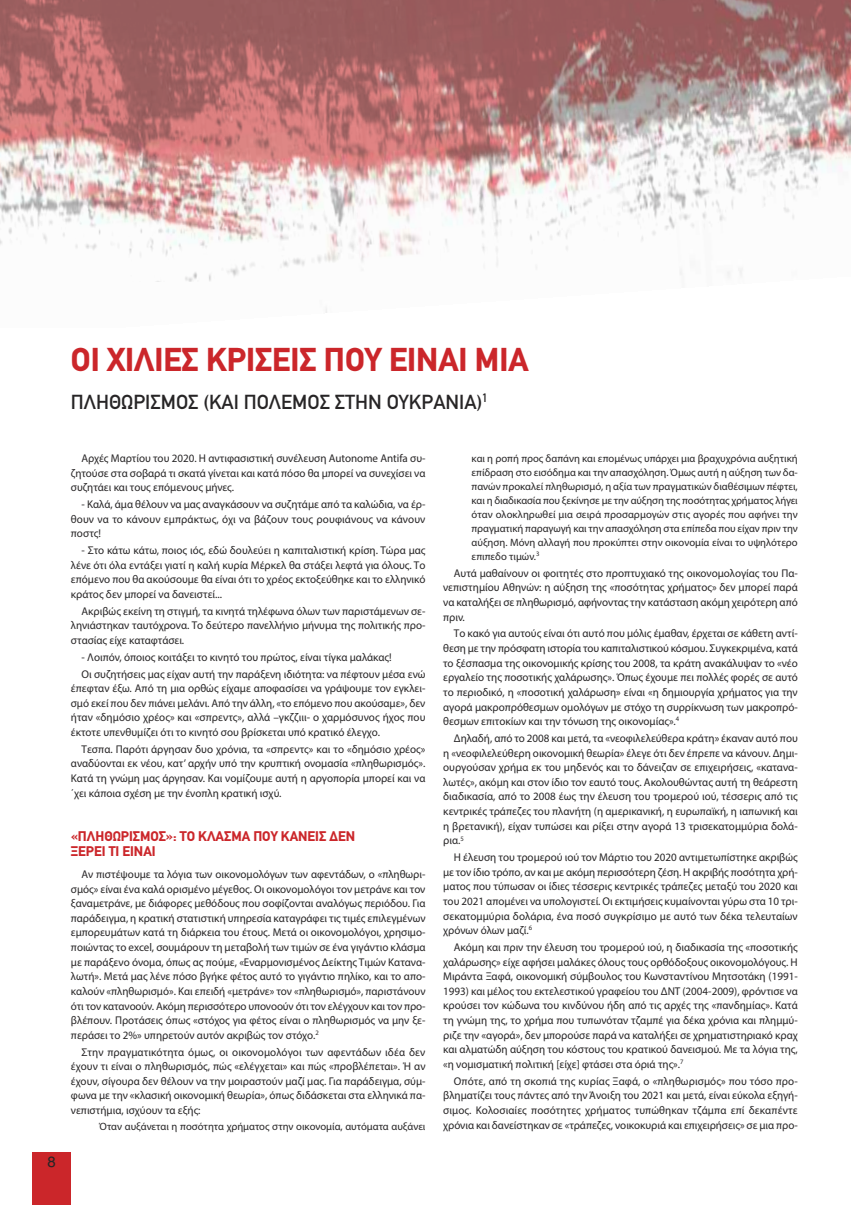
<style>
.page{position:relative;width:851px;height:1205px;background:#fff}
.page>*{position:absolute;margin:0;border:0;box-sizing:border-box;transform-origin:0 0}
.t1{font:700 32.5px "CF Din";color:#cb262a}
.t2{font:20px "CF Din";color:#272526}
.t3{font:15px "Helvetica";color:#272526}
.t4{font:700 13.75px/15px "CF Din";color:#cb262a}
.t5{font:11.25px/14.6px "Myriad Pro";color:#272526;text-align:justify}
.t6{font:10.62px/14px "Myriad Pro";color:#272526;text-align:justify}
</style>
<div class="page">
<img style="left:0;top:0;width:850px;height:281px">
<div style="left:32px;top:1152px;width:39px;height:53px;background:#cb262a"></div>
<h1 class="t1" style="left:71px;top:342px;width:459px">ΟΙ ΧΙΛΙΕΣ ΚΡΙΣΕΙΣ ΠΟΥ ΕΙΝΑΙ ΜΙΑ</h1>
<h2 class="t2" style="left:71px;top:391px;width:418px">ΠΛΗΘΩΡΙΣΜΟΣ (ΚΑΙ ΠΟΛΕΜΟΣ ΣΤΗΝ ΟΥΚΡΑΝΙΑ)<sup>1</sup></h2>
<h3 class="t3" style="left:47px;top:1153px;width:10px">8</h3>
<p class="t5" style="left:71px;top:452px;width:356px;text-indent:11px">Αρχές Μαρτίου του 2020. Η αντιφασιστική συνέλευση Autonome Antifa συ&shy;ζητούσε στα σοβαρά τι σκατά γίνεται και κατά πόσο θα μπορεί να συνεχίσει να συζητάει και τους επόμενους μήνες.</p>
<p class="t5" style="left:71px;top:498px;width:356px;text-indent:11px">- Καλά, άμα θέλουν να μας αναγκάσουν να συζητάμε από τα καλώδια, να έρ&shy;θουν να το κάνουν εμπράκτως, όχι να βάζουν τους ρουφιάνους να κάνουν ποστς!</p>
<p class="t5" style="left:71px;top:544px;width:356px;text-indent:11px">- Στο κάτω κάτω, ποιος ιός, εδώ δουλεύει η καπιταλιστική κρίση. Τώρα μας λένε ότι όλα εντάξει γιατί η καλή κυρία Μέρκελ θα στάξει λεφτά για όλους. Το επόμενο που θα ακούσουμε θα είναι ότι το χρέος εκτοξεύθηκε και το ελληνικό κράτος δεν μπορεί να δανειστεί...</p>
<p class="t5" style="left:71px;top:604px;width:356px;text-indent:11px">Ακριβώς εκείνη τη στιγμή, τα κινητά τηλέφωνα όλων των παριστάμενων σε&shy;ληνιάστηκαν ταυτόχρονα. Το δεύτερο πανελλήνιο μήνυμα της πολιτικής προ&shy;στασίας είχε καταφτάσει.</p>
<p class="t5" style="left:81px;top:649px;width:345px;line-height:16.8px">- Λοιπόν, όποιος κοιτάξει το κινητό του πρώτος, είναι τίγκα μαλάκας!<br>Οι συζητήσεις μας είχαν αυτή την παράξενη ιδιότητα: να πέφτουν μέσα ενώ</p>
<p class="t5" style="left:71px;top:682px;width:356px">έπεφταν έξω. Από τη μια ορθώς είχαμε αποφασίσει να γράψουμε τον εγκλει&shy;σμό εκεί που δεν πιάνει μελάνι. Από την άλλη, «το επόμενο που ακούσαμε», δεν ήταν «δημόσιο χρέος» και «σπρεντς», αλλά –γκζζιιι- ο χαρμόσυνος ήχος που έκτοτε υπενθυμίζει ότι το κινητό σου βρίσκεται υπό κρατικό έλεγχο.</p>
<p class="t5" style="left:71px;top:742px;width:356px;text-indent:11px">Τεσπα. Παρότι άργησαν δυο χρόνια, τα «σπρεντς» και το «δημόσιο χρέος» αναδύονται εκ νέου, κατ’ αρχήν υπό την κρυπτική ονομασία «πληθωρισμός».<br>Κατά τη γνώμη μας άργησαν. Και νομίζουμε αυτή η αργοπορία μπορεί και να ΄χει κάποια σχέση με την ένοπλη κρατική ισχύ.</p>
<p class="t4" style="left:71px;top:829px;width:285px">«ΠΛΗΘΩΡΙΣΜΟΣ»: ΤΟ ΚΛΑΣΜΑ ΠΟΥ ΚΑΝΕΙΣ ΔΕΝ<br>ΞΕΡΕΙ ΤΙ ΕΙΝΑΙ</p>
<p class="t5" style="left:71px;top:868px;width:356px;text-indent:11px">Αν πιστέψουμε τα λόγια των οικονομολόγων των αφεντάδων, ο «πληθωρι&shy;σμός» είναι ένα καλά ορισμένο μέγεθος. Οι οικονομολόγοι τον μετράνε και τον ξαναμετράνε, με διάφορες μεθόδους που σοφίζονται αναλόγως περιόδου. Για παράδειγμα, η κρατική στατιστική υπηρεσία καταγράφει τις τιμές επιλεγμένων εμπορευμάτων κατά τη διάρκεια του έτους. Μετά οι οικονομολόγοι, χρησιμο&shy;ποιώντας το excel, σουμάρουν τη μεταβολή των τιμών σε ένα γιγάντιο κλάσμα με παράξενο όνομα, όπως ας πούμε, «Εναρμονισμένος Δείκτης Τιμών Κατανα&shy;λωτή». Μετά μας λένε πόσο βγήκε φέτος αυτό το γιγάντιο πηλίκο, και το απο&shy;καλούν «πληθωρισμό». Και επειδή «μετράνε» τον «πληθωρισμό», παριστάνουν ότι τον κατανοούν. Ακόμη περισσότερο υπονοούν ότι τον ελέγχουν και τον προ&shy;βλέπουν. Προτάσεις όπως «στόχος για φέτος είναι ο πληθωρισμός να μην ξε&shy;περάσει το 2%» υπηρετούν αυτόν ακριβώς τον στόχο.<sup>2</sup></p>
<p class="t5" style="left:71px;top:1045px;width:356px;text-indent:11px">Στην πραγματικότητα όμως, οι οικονομολόγοι των αφεντάδων ιδέα δεν έχουν τι είναι ο πληθωρισμός, πώς «ελέγχεται» και πώς «προβλέπεται». Ή αν έχουν, σίγουρα δεν θέλουν να την μοιραστούν μαζί μας. Για παράδειγμα, σύμ&shy;φωνα με την «κλασική οικονομική θεωρία», όπως διδάσκεται στα ελληνικά πα&shy;νεπιστήμια, ισχύουν τα εξής:</p>
<p class="t6" style="left:99px;top:1120px;width:327px">Όταν αυξάνεται η ποσότητα χρήματος στην οικονομία, αυτόματα αυξάνει</p>
<p class="t6" style="left:471px;top:452px;width:328px">και η ροπή προς δαπάνη και επομένως υπάρχει μια βραχυχρόνια αυξητική επίδραση στο εισόδημα και την απασχόληση. Όμως αυτή η αύξηση των δα&shy;πανών προκαλεί πληθωρισμό, η αξία των πραγματικών διαθέσιμων πέφτει, και η διαδικασία που ξεκίνησε με την αύξηση της ποσότητας χρήματος λήγει όταν ολοκληρωθεί μια σειρά προσαρμογών στις αγορές που αφήνει την πραγματική παραγωγή και την απασχόληση στα επίπεδα που είχαν πριν την αύξηση. Μόνη αλλαγή που προκύπτει στην οικονομία είναι το υψηλότερο επιπεδο τιμών.<sup>3</sup></p>
<p class="t5" style="left:443px;top:566px;width:356px;text-indent:11px">Αυτά μαθαίνουν οι φοιτητές στο προπτυχιακό της οικονομολογίας του Πα&shy;νεπιστημίου Αθηνών: η αύξηση της «ποσότητας χρήματος» δεν μπορεί παρά να καταλήξει σε πληθωρισμό, αφήνοντας την κατάσταση ακόμη χειρότερη από πριν.</p>
<p class="t5" style="left:443px;top:627px;width:356px;text-indent:11px">Το κακό για αυτούς είναι ότι αυτό που μόλις έμαθαν, έρχεται σε κάθετη αντί&shy;θεση με την πρόσφατη ιστορία του καπιταλιστικού κόσμου. Συγκεκριμένα, κατά το ξέσπασμα της οικονομικής κρίσης του 2008, τα κράτη ανακάλυψαν το «νέο εργαλείο της ποσοτικής χαλάρωσης». Όπως έχουμε πει πολλές φορές σε αυτό το περιοδικό, η «ποσοτική χαλάρωση» είναι «η δημιουργία χρήματος για την αγορά μακροπρόθεσμων ομολόγων με στόχο τη συρρίκνωση των μακροπρό&shy;θεσμων επιτοκίων και την τόνωση της οικονομίας».<sup>4</sup></p>
<p class="t5" style="left:443px;top:732px;width:356px;text-indent:11px">Δηλαδή, από το 2008 και μετά, τα «νεοφιλελεύθερα κράτη» έκαναν αυτό που η «νεοφιλελεύθερη οικονομική θεωρία» έλεγε ότι δεν έπρεπε να κάνουν. Δημι&shy;ουργούσαν χρήμα εκ του μηδενός και το δάνειζαν σε επιχειρήσεις, «κατανα&shy;λωτές», ακόμη και στον ίδιο τον εαυτό τους. Ακολουθώντας αυτή τη θεάρεστη διαδικασία, από το 2008 έως την έλευση του τρομερού ιού, τέσσερις από τις κεντρικές τράπεζες του πλανήτη (η αμερικανική, η ευρωπαϊκή, η ιαπωνική και η βρετανική), είχαν τυπώσει και ρίξει στην αγορά 13 τρισεκατομμύρια δολά&shy;ρια.<sup>5</sup></p>
<p class="t5" style="left:443px;top:851px;width:356px;text-indent:11px">Η έλευση του τρομερού ιού τον Μάρτιο του 2020 αντιμετωπίστηκε ακριβώς με τον ίδιο τρόπο, αν και με ακόμη περισσότερη ζέση. Η ακριβής ποσότητα χρή&shy;ματος που τύπωσαν οι ίδιες τέσσερις κεντρικές τράπεζες μεταξύ του 2020 και του 2021 απομένει να υπολογιστεί. Οι εκτιμήσεις κυμαίνονται γύρω στα 10 τρι&shy;σεκατομμύρια δολάρια, ένα ποσό συγκρίσιμο με αυτό των δέκα τελευταίων χρόνων όλων μαζί.<sup>6</sup></p>
<p class="t5" style="left:443px;top:941px;width:356px;text-indent:11px">Ακόμη και πριν την έλευση του τρομερού ιού, η διαδικασία της «ποσοτικής χαλάρωσης» είχε αφήσει μαλάκες όλους τους ορθόδοξους οικονομολόγους. Η Μιράντα Ξαφά, οικονομική σύμβουλος του Κωνσταντίνου Μητσοτάκη (1991- 1993) και μέλος του εκτελεστικού γραφείου του ΔΝΤ (2004-2009), φρόντισε να κρούσει τον κώδωνα του κινδύνου ήδη από τις αρχές της «πανδημίας». Κατά τη γνώμη της, το χρήμα που τυπωνόταν τζαμπέ για δέκα χρόνια και πλημμύ&shy;ριζε την «αγορά», δεν μπορούσε παρά να καταλήξει σε χρηματιστηριακό κραχ και αλματώδη αύξηση του κόστους του κρατικού δανεισμού. Με τα λόγια της, «η νομισματική πολιτική [είχε] φτάσει στα όριά της».<sup>7</sup></p>
<p class="t5" style="left:443px;top:1074px;width:356px;text-indent:11px">Οπότε, από τη σκοπιά της κυρίας Ξαφά, ο «πληθωρισμός» που τόσο προ&shy;βληματίζει τους πάντες από τηνΆνοιξη του 2021 και μετά, είναι εύκολα εξηγή&shy;σιμος. Κολοσιαίες ποσότητες χρήματος τυπώθηκαν τζάμπα επί δεκαπέντε χρόνια και δανείστηκαν σε «τράπεζες, νοικοκυριά και επιχειρήσεις» σε μια προ-</p>
</div>
